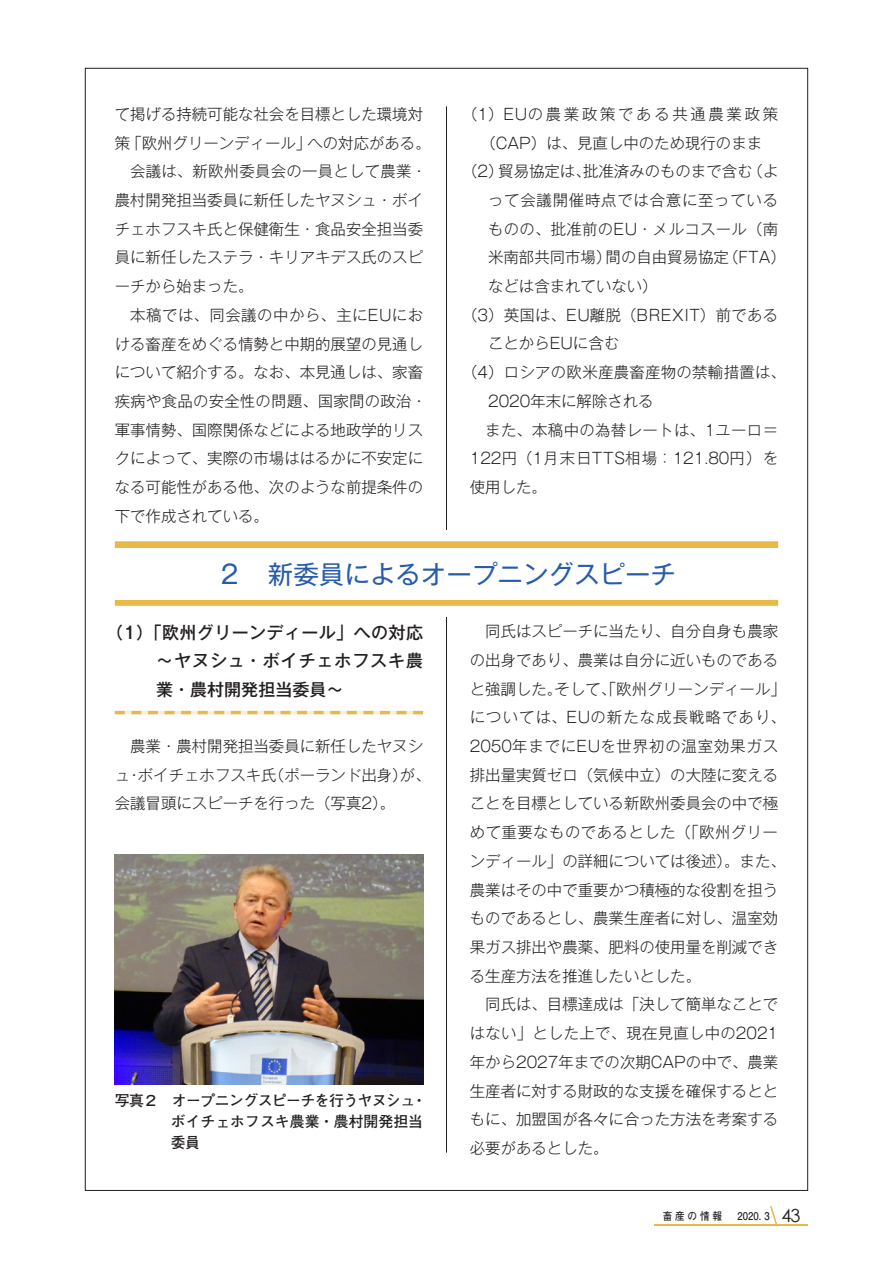
<style>
.page{position:relative;width:893px;height:1263px;background:#fff}
.page>*{position:absolute;margin:0;border:0;box-sizing:border-box;transform-origin:0 0}
.t1{font:25.5px "Gothic MB101 Pro";color:#275caa}
.t2{font:500 16.95px/28.7px "Gothic MB101 Pro";letter-spacing:.025em;color:#231f20;text-align:justify}
.t3{font:300 15.45px/28.7px "Gothic MB101 Pr 5";color:#231f20}
.t4{font:300 15.45px "Gothic MB101 Pr 5";letter-spacing:.02em;color:#231f20}
.t5{font:300 15.45px "Gothic MB101 Pr 5";letter-spacing:.035em;color:#231f20}
.t6{font:300 15.45px "Gothic MB101 Pr 5";letter-spacing:.175em;color:#231f20}
.t7{font:300 15.45px "Gothic MB101 Pr 5";letter-spacing:.05em;color:#231f20}
.t8{font:700 14.85px/21.3px "Futo Go B101 Pr 5";letter-spacing:-.04em;color:#231f20}
.t9{font:700 10.65px "Futo Go B101 Pro";letter-spacing:.3em;color:#231f20;scale:.9 1}
.s1{font-family:"Century Gothic";font-weight:400;font-size:18px}
</style>
<div class="page">
<hr style="left:446px;top:106px;width:1px;height:1046px;background:#231f20">
<svg style="left:655px;top:1225px;width:153px;height:1px"></svg>
<svg style="left:769px;top:1206px;width:10px;height:21px"></svg>
<div style="left:115px;top:530px;width:663px;height:87px;background:#fff"></div>
<svg style="left:115px;top:541px;width:663px;height:65px;background:#eac05b"></svg>
<div style="left:115px;top:548px;width:663px;height:51px;background:#fff"></div>
<svg style="left:115px;top:711px;width:308px;height:3px"></svg>
<img style="left:115px;top:854px;width:308px;height:230px">
<p class="t3" style="left:115px;top:98px;width:310px">て掲げる持続可能な社会を目標とした環境対</p>
<p class="t3" style="left:115px;top:127px;width:317px">策「欧州グリーンディール」への対応がある。</p>
<p class="t3" style="left:130px;top:156px;width:298px">会議は、新欧州委員会の一員として農業・</p>
<p class="t3" style="left:115px;top:184px;width:310px">農村開発担当委員に新任したヤヌシュ・ボイ</p>
<p class="t3" style="left:115px;top:213px;width:310px">チェホフスキ氏と保健衛生・食品安全担当委</p>
<p class="t3" style="left:115px;top:242px;width:310px">員に新任したステラ・キリアキデス氏のスピ</p>
<p class="t3" style="left:115px;top:271px;width:140px">ーチから始まった。</p>
<p class="t5" style="left:130px;top:302px;width:294px">本稿では、同会議の中から、主にEUにお</p>
<p class="t3" style="left:115px;top:328px;width:310px">ける畜産をめぐる情勢と中期的展望の見通し</p>
<p class="t3" style="left:115px;top:357px;width:310px">について紹介する。なお、本見通しは、家畜</p>
<p class="t3" style="left:115px;top:385px;width:314px">疾病や食品の安全性の問題、国家間の政治・</p>
<p class="t3" style="left:115px;top:414px;width:310px">軍事情勢、国際関係などによる地政学的リス</p>
<p class="t3" style="left:115px;top:443px;width:310px">クによって、実際の市場ははるかに不安定に</p>
<p class="t3" style="left:115px;top:471px;width:310px">なる可能性がある他、次のような前提条件の</p>
<p class="t3" style="left:115px;top:500px;width:156px">下で作成されている。</p>
<p class="t6" style="left:462px;top:101px;width:318px">（1）EUの農業政策である共通農業政策</p>
<p class="t3" style="left:480px;top:127px;width:283px">（CAP）は、見直し中のため現行のまま</p>
<p class="t3" style="left:462px;top:156px;width:317px">（2）貿易協定は、批准済みのものまで含む（よ</p>
<p class="t7" style="left:488px;top:187px;width:292px">って会議開催時点では合意に至っている</p>
<p class="t4" style="left:488px;top:216px;width:291px">ものの、批准前のEU・メルコスール（南</p>
<p class="t3" style="left:488px;top:242px;width:299px">米南部共同市場）間の自由貿易協定（FTA）</p>
<p class="t3" style="left:488px;top:271px;width:171px">などは含まれていない）</p>
<p class="t4" style="left:462px;top:302px;width:317px">（3）英国は、EU離脱（BREXIT）前である</p>
<p class="t3" style="left:488px;top:328px;width:133px">ことからEUに含む</p>
<p class="t4" style="left:462px;top:359px;width:325px">（4）ロシアの欧米産農畜産物の禁輸措置は、</p>
<p class="t3" style="left:488px;top:385px;width:167px">2020年末に解除される</p>
<p class="t4" style="left:485px;top:417px;width:294px">また、本稿中の為替レートは、1ユーロ＝</p>
<p class="t3" style="left:470px;top:443px;width:310px">122円（1月末日TTS相場：121.80円）を</p>
<p class="t3" style="left:470px;top:471px;width:79px">使用した。</p>
<h1 class="t1" style="left:217px;top:553px;width:461px">２　新委員によるオープニングスピーチ</h1>
<p class="t2" style="left:156px;top:616px;width:268px;text-indent:-50px">（1）「欧州グリーンディール」への対応〜ヤヌシュ・ボイチェホフスキ農業・農村開発担当委員〜</p>
<p class="t3" style="left:470px;top:616px;width:317px;text-indent:15px">同氏はスピーチに当たり、自分自身も農家の出身であり、農業は自分に近いものであると強調した。そして、「欧州グリーンディール」については、EUの新たな成長戦略であり、<br>2050年までにEUを世界初の温室効果ガス排出量実質ゼロ（気候中立）の大陸に変えることを目標としている新欧州委員会の中で極めて重要なものであるとした（「欧州グリーンディール」の詳細については後述）。また、農業はその中で重要かつ積極的な役割を担うものであるとし、農業生産者に対し、温室効果ガス排出や農薬、肥料の使用量を削減できる生産方法を推進したいとした。</p>
<p class="t3" style="left:470px;top:989px;width:310px;text-align:justify;text-indent:15px">同氏は、目標達成は「決して簡単なことではない」とした上で、現在見直し中の2021年から2027年までの次期CAPの中で、農業生産者に対する財政的な支援を確保するとともに、加盟国が各々に合った方法を考案する必要があるとした。</p>
<p class="t3" style="left:115px;top:730px;width:317px;text-indent:15px">農業・農村開発担当委員に新任したヤヌシュ・ボイチェホフスキ氏（ポーランド出身）が、会議冒頭にスピーチを行った（写真2）。</p>
<p class="t8" style="left:171px;top:1088px;width:258px;text-indent:-56px">写真２　オープニングスピーチを行うヤヌシュ・ボイチェホフスキ農業・農村開発担当委員</p>
<p class="t9" style="left:663px;top:1208px;width:154px">畜産の情報　2020. 3 <span class="s1">43</span></p>
</div>
